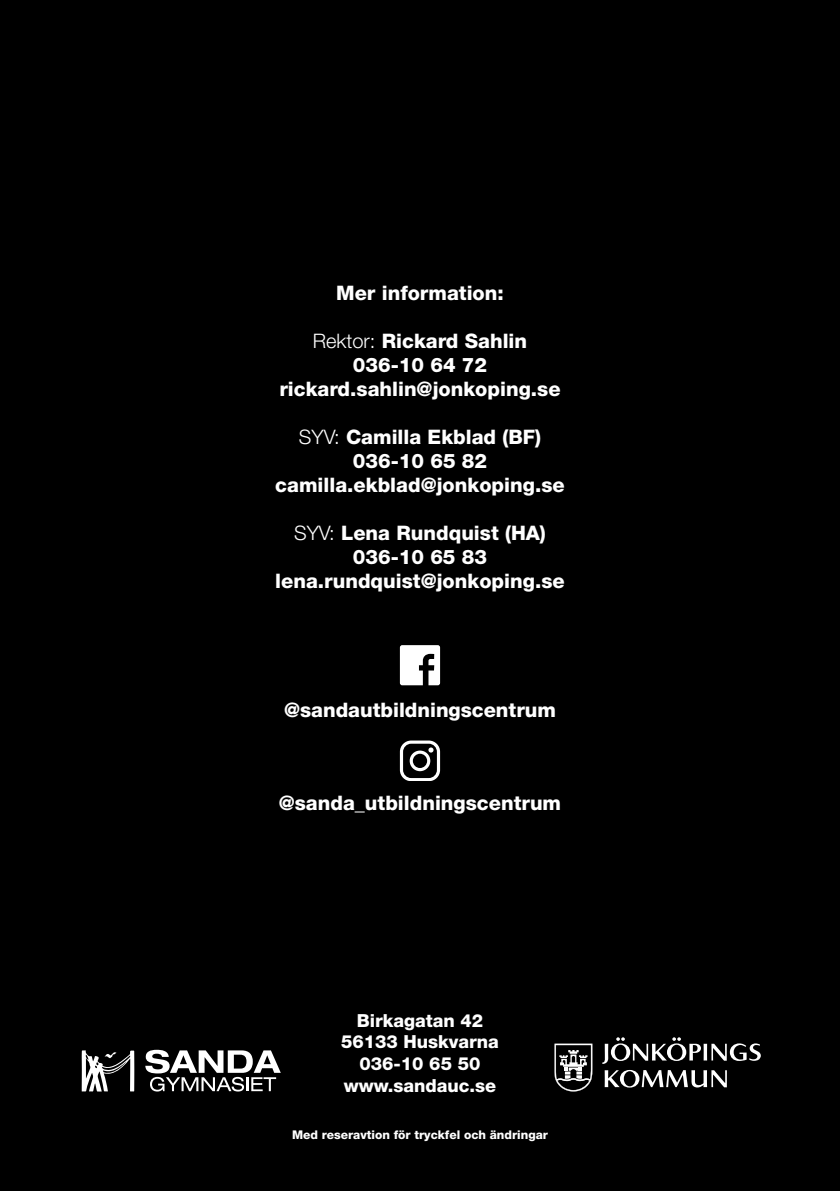
<style>
.page{position:relative;width:840px;height:1191px;background:#fff}
.page>*{position:absolute;margin:0;border:0;box-sizing:border-box;transform-origin:0 0}
.t1{font:800 20px/24px "Helvetica Neue";color:#fff;text-align:center}
.t2{font:800 18px/21.6px "Helvetica Neue";color:#fff;text-align:center}
.t3{font:800 12px "Helvetica Neue";color:#fff}
.s1{font-weight:300}
</style>
<div class="page">
<div style="left:0;top:0;width:839px;height:1191px;background:#000"></div>
<svg style="left:399px;top:645px;width:41px;height:40px"></svg>
<svg style="left:399px;top:740px;width:41px;height:40px"></svg>
<svg style="left:82px;top:1050px;width:52px;height:41px"></svg>
<svg style="left:145px;top:1049px;width:135px;height:42px"></svg>
<svg style="left:602px;top:1037px;width:158px;height:27px"></svg>
<svg style="left:604px;top:1070px;width:122px;height:17px"></svg>
<svg style="left:554px;top:1043px;width:38px;height:48px"></svg>
<p class="t1" style="left:336px;top:281px;width:169px">Mer information:</p>
<p class="t1" style="left:279px;top:329px;width:282px"><span class="s1">Rektor:</span> Rickard Sahlin<br>036-10 64 72 rickard.sahlin@jonkoping.se</p>
<p class="t1" style="left:275px;top:425px;width:291px"><span class="s1">SYV:</span> Camilla Ekblad (BF)<br>036-10 65 82 camilla.ekblad@jonkoping.se</p>
<p class="t1" style="left:275px;top:521px;width:291px"><span class="s1">SYV:</span> Lena Rundquist (HA)<br>036-10 65 83 lena.rundquist@jonkoping.se</p>
<p class="t1" style="left:284px;top:698px;width:273px">@sandautbildningscentrum</p>
<p class="t1" style="left:279px;top:790px;width:284px">@sanda_utbildningscentrum</p>
<p class="t2" style="left:341px;top:1009px;width:159px">Birkagatan 42<br>56133 Huskvarna<br>036-10 65 50 www.sandauc.se</p>
<p class="t3" style="left:292px;top:1127px;width:257px">Med reseravtion för tryckfel och ändringar</p>
</div>
